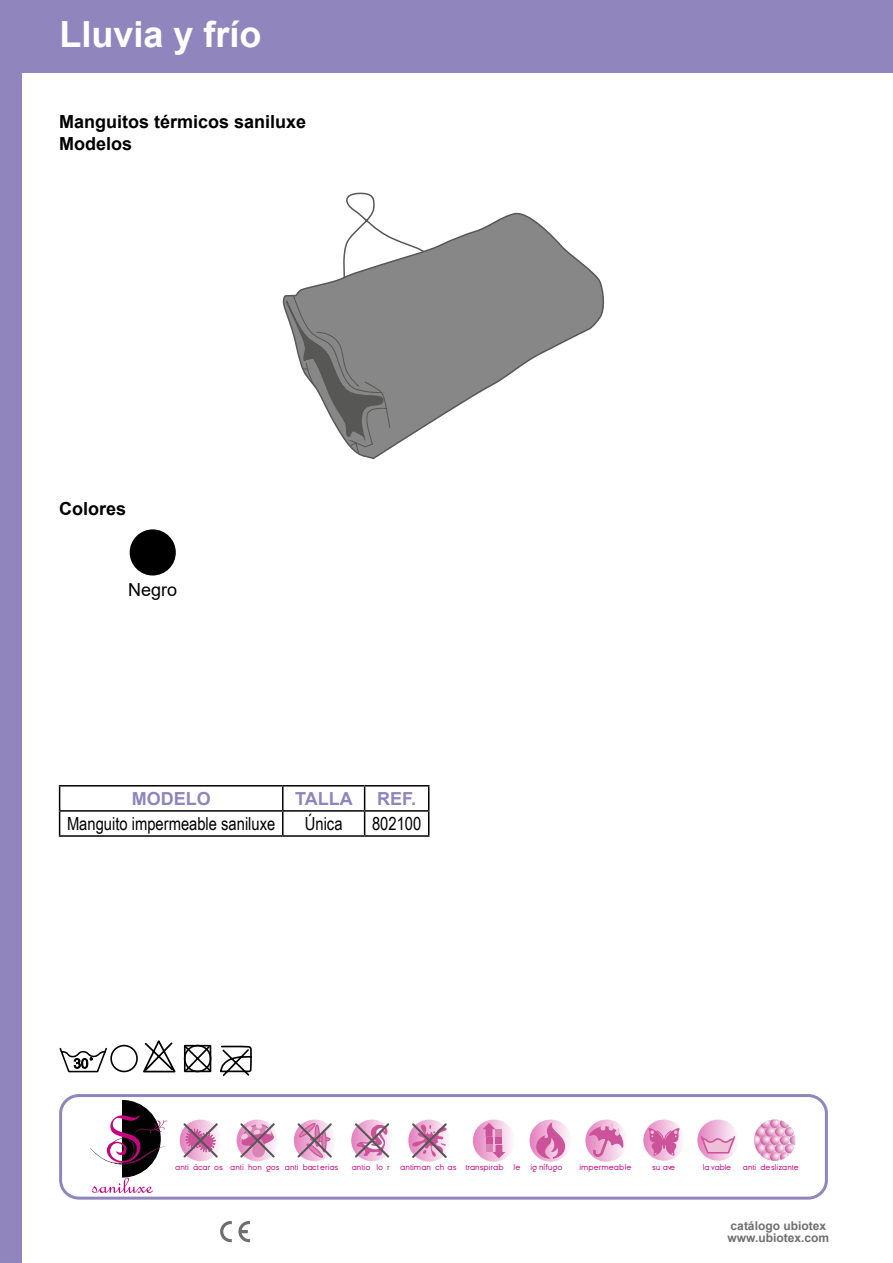
<style>
.page{position:relative;width:893px;height:1263px;background:#fff}
.page>*{position:absolute;margin:0;border:0;box-sizing:border-box;transform-origin:0 0}
.t1{font:700 36px "Arial";color:#fff}
.t2{font:700 18px/21.6px "Arial";color:#000}
.t3{font:18px "Arial Narrow";color:#000}
.t4{font:700 18px "Arial";color:#9185be}
.t5{font:18px "Arial";color:#000}
.t6{font:700 12px/12px "Arial";color:#706f6f}
.t7{font:8.25px "Ginora Sans";color:#c4057e}
.t8{font:8.1px "Ginora Sans";color:#c4057e}
</style>
<div class="page">
<div style="left:0;top:0;width:893px;height:72px;background:#9185be"></div>
<svg style="left:220px;top:1221px;width:12px;height:21px"></svg>
<svg style="left:238px;top:1221px;width:12px;height:21px"></svg>
<div style="left:59px;top:1094px;width:769px;height:105px;border:3px solid #9185be;border-radius:18px"></div>
<div style="left:0;top:0;width:21px;height:1263px;background:#9185be"></div>
<div style="left:130px;top:529px;width:46px;height:46px;background:#000;border-radius:50%"></div>
<hr style="left:59px;top:785px;width:224px;height:1px;background:#000">
<hr style="left:283px;top:785px;width:82px;height:1px;background:#000">
<hr style="left:282px;top:786px;width:2px;height:24px;background:#000">
<hr style="left:365px;top:785px;width:64px;height:1px;background:#000">
<hr style="left:59px;top:810px;width:224px;height:2px;background:#000">
<svg style="left:59px;top:786px;width:1px;height:49px"></svg>
<hr style="left:283px;top:810px;width:82px;height:2px;background:#000">
<hr style="left:282px;top:812px;width:2px;height:23px;background:#000">
<hr style="left:365px;top:810px;width:64px;height:2px;background:#000">
<svg style="left:364px;top:786px;width:1px;height:49px"></svg>
<svg style="left:428px;top:786px;width:1px;height:49px"></svg>
<hr style="left:59px;top:835px;width:224px;height:2px;background:#000">
<hr style="left:283px;top:835px;width:82px;height:2px;background:#000">
<hr style="left:365px;top:835px;width:64px;height:2px;background:#000">
<svg style="left:59px;top:1047px;width:48px;height:26px"></svg>
<div style="left:110px;top:1045px;width:28px;height:27px;border:2px solid #000;border-radius:50%"></div>
<svg style="left:143px;top:1040px;width:109px;height:36px"></svg>
<svg style="left:179px;top:1119px;width:40px;height:41px"></svg>
<svg style="left:237px;top:1119px;width:41px;height:42px"></svg>
<svg style="left:240px;top:1123px;width:35px;height:35px"></svg>
<svg style="left:294px;top:1119px;width:42px;height:42px"></svg>
<svg style="left:297px;top:1121px;width:35px;height:38px"></svg>
<svg style="left:351px;top:1119px;width:42px;height:42px"></svg>
<svg style="left:355px;top:1123px;width:34px;height:34px"></svg>
<svg style="left:408px;top:1119px;width:42px;height:43px"></svg>
<svg style="left:411px;top:1123px;width:36px;height:35px"></svg>
<svg style="left:473px;top:1119px;width:42px;height:43px"></svg>
<svg style="left:492px;top:1145px;width:13px;height:13px"></svg>
<div style="left:495px;top:1129px;width:7px;height:8px;background:#da83b5"></div>
<div style="left:495px;top:1137px;width:7px;height:7px;background:#cc5299"></div>
<div style="left:486px;top:1145px;width:6px;height:7px;background:#da83b5"></div>
<svg style="left:482px;top:1123px;width:13px;height:14px"></svg>
<div style="left:486px;top:1137px;width:6px;height:7px;background:#cc5299"></div>
<svg style="left:530px;top:1119px;width:42px;height:43px"></svg>
<svg style="left:536px;top:1123px;width:29px;height:35px"></svg>
<svg style="left:585px;top:1119px;width:43px;height:43px"></svg>
<svg style="left:589px;top:1122px;width:34px;height:35px"></svg>
<svg style="left:643px;top:1119px;width:42px;height:42px"></svg>
<svg style="left:648px;top:1128px;width:32px;height:28px"></svg>
<svg style="left:697px;top:1119px;width:42px;height:42px"></svg>
<svg style="left:701px;top:1136px;width:34px;height:17px"></svg>
<svg style="left:754px;top:1119px;width:41px;height:42px"></svg>
<svg style="left:90px;top:1100px;width:78px;height:93px"></svg>
<svg style="left:346px;top:193px;width:29px;height:15px"></svg>
<svg style="left:283px;top:208px;width:322px;height:252px"></svg>
<svg style="left:285px;top:295px;width:105px;height:159px"></svg>
<h1 class="t1" style="left:60px;top:9px;width:204px">Lluvia y frío</h1>
<h2 class="t2" style="left:59px;top:111px;width:249px">Manguitos térmicos saniluxe<br>Modelos</h2>
<h2 class="t2" style="left:59px;top:498px;width:69px">Colores</h2>
<h2 class="t5" style="left:128px;top:577px;width:51px">Negro</h2>
<h2 class="t4" style="left:132px;top:786px;width:81px">MODELO</h2>
<h2 class="t4" style="left:295px;top:786px;width:59px">TALLA</h2>
<h2 class="t4" style="left:377px;top:786px;width:41px">REF.</h2>
<h2 class="t3" style="left:67px;top:810px;width:210px">Manguito impermeable saniluxe</h2>
<h2 class="t3" style="left:305px;top:810px;width:39px">Única</h2>
<h2 class="t3" style="left:372px;top:810px;width:51px">802100</h2>
<p class="t7" style="left:175px;top:1162px;width:165px">anti ácar os anti hon gos anti bacterias</p>
<p class="t7" style="left:352px;top:1162px;width:40px">antio lo r</p>
<p class="t7" style="left:400px;top:1162px;width:164px">antiman ch as transpirab le ig nífugo</p>
<p class="t7" style="left:579px;top:1162px;width:54px">impermeable</p>
<p class="t8" style="left:652px;top:1163px;width:25px">su ave</p>
<p class="t8" style="left:703px;top:1163px;width:30px">la vable</p>
<p class="t8" style="left:743px;top:1163px;width:57px">anti deslizante</p>
<h3 class="t6" style="left:727px;top:1220px;width:103px">catálogo ubiotex www.ubiotex.com</h3>
</div>
